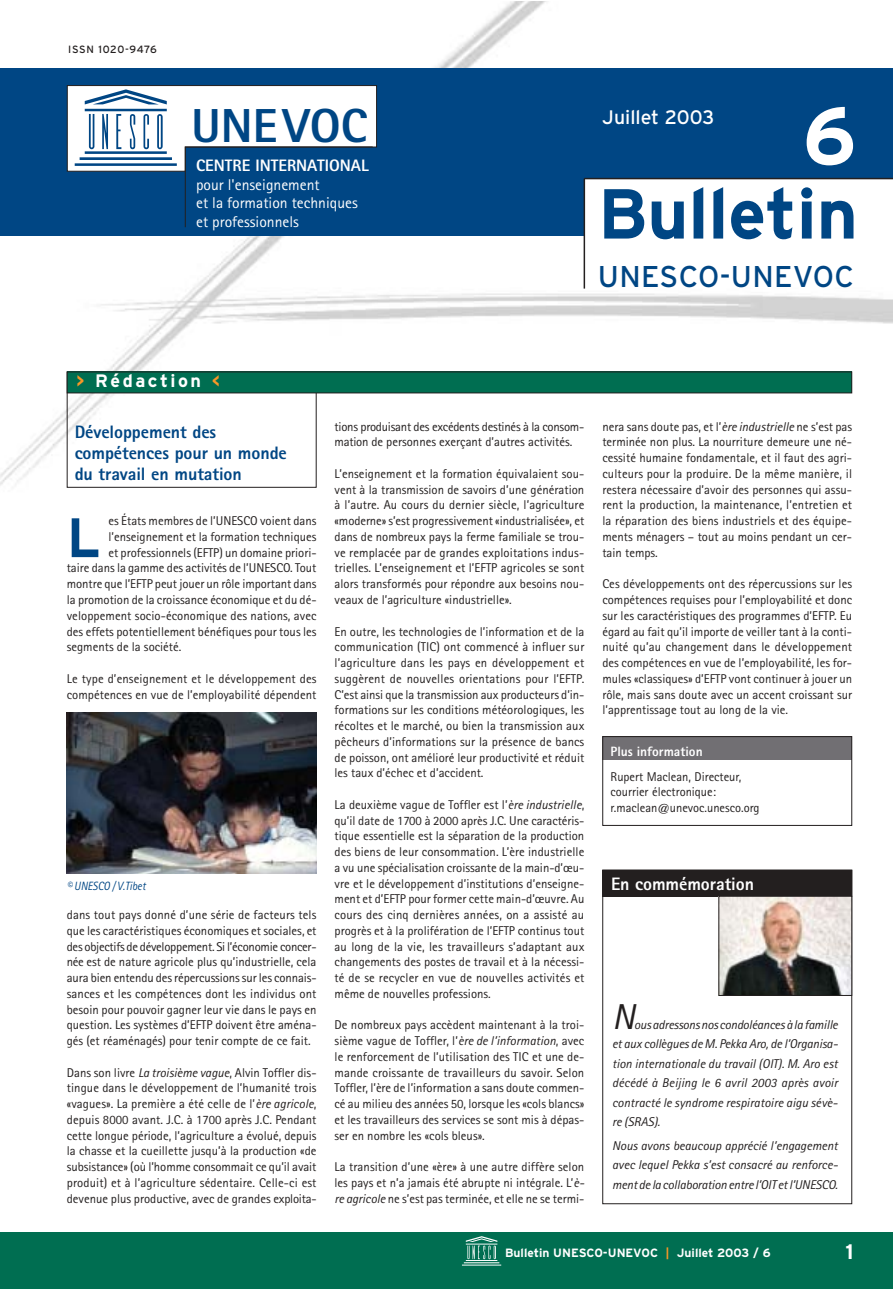
<style>
.page{position:relative;width:893px;height:1289px;background:#fff}
.page>*{position:absolute;margin:0;border:0;box-sizing:border-box;transform-origin:0 0}
.t1{font:700 81px "Interstate";color:#fff}
.t2{font:700 70.5px "Interstate";color:#004684}
.t3{font:700 55.5px "Interstate";color:#004684}
.t4{font:800 47.85px "Rotis Sans Serif";color:#004684}
.t5{font:italic 36px "Rotis Sans Serif";color:#231f1f}
.t6{font:30px "Interstate";letter-spacing:.01em;color:#004684}
.t7{font:700 21px "Interstate";color:#fff}
.t8{font:19.5px "Interstate";color:#fff}
.t9{font:800 18px/21px "Rotis Sans Serif";letter-spacing:-.005em;color:#004684}
.t10{font:800 18px "Rotis Sans Serif";letter-spacing:-.005em;color:#fff}
.t11{font:700 18px "Interstate";letter-spacing:.135em;color:#fff}
.t12{font:800 16.65px "Rotis Sans Serif";color:#fff}
.t13{font:15.6px/18.6px "Rotis Sans Serif";color:#fff}
.t14{font:800 13.5px "Rotis Sans Serif";color:#fff}
.t15{font:12.75px/15.8px "Rotis Sans Serif";color:#231f1f;text-align:justify}
.t16{font:italic 12.75px/19.5px "Rotis Sans Serif";color:#231f1f;text-align:justify}
.t17{font:12.75px/15.8px "Rotis Sans Serif";letter-spacing:-.02em;color:#231f1f}
.t18{font:700 12px "Interstate";color:#fff}
.t19{font:italic 12px "Rotis Sans Serif";color:#004684;scale:.9 1}
.t20{font:10.5px "Interstate";letter-spacing:.05em;color:#231f1f}
.s1{color:#f89727}
.s2{font-style:italic}
</style>
<div class="page">
<div style="left:0;top:1232px;width:892px;height:56px;background:#006e51"></div>
<svg style="left:462px;top:1236px;width:39px;height:29px"></svg>
<img style="left:0;top:2px;width:892px;height:486px">
<div style="left:0;top:68px;width:892px;height:167px;background:#004684"></div>
<svg style="left:67px;top:85px;width:310px;height:143px"></svg>
<div style="left:584px;top:179px;width:308px;height:107px;background:#fff"></div>
<hr style="left:584px;top:178px;width:308px;height:1px;background:#231f1f">
<hr style="left:583px;top:179px;width:2px;height:109px;background:#231f1f">
<div style="left:67px;top:371px;width:249px;height:117px;border:1px solid #231f1f"></div>
<div style="left:67px;top:372px;width:784px;height:21px;background:#006e51"></div>
<div style="left:67px;top:371px;width:785px;height:22px;border:1px solid #231f1f"></div>
<div style="left:602px;top:870px;width:249px;height:26px;background:#231f1f"></div>
<img style="left:67px;top:712px;width:249px;height:161px">
<div style="left:602px;top:736px;width:250px;height:23px;background:#716f73"></div>
<div style="left:602px;top:736px;width:250px;height:89px;border:1px solid #231f1f"></div>
<img style="left:720px;top:898px;width:130px;height:95px">
<div style="left:718px;top:896px;width:134px;height:99px;border:1px solid #231f1f"></div>
<p class="t20" style="left:68px;top:45px;width:90px">ISSN 1020-9476</p>
<h3 class="t8" style="left:602px;top:109px;width:114px">Juillet 2003</h3>
<h1 class="t1" style="left:802px;top:106px;width:55px">6</h1>
<h3 class="t4" style="left:192px;top:108px;width:177px">UNEVOC</h3>
<h3 class="t12" style="left:196px;top:160px;width:174px">CENTRE INTERNATIONAL</h3>
<p class="t13" style="left:196px;top:177px;width:163px">pour l'enseignement<br>et la formation techniques et professionnels</p>
<h2 class="t2" style="left:598px;top:187px;width:261px">Bulletin</h2>
<h3 class="t6" style="left:598px;top:265px;width:258px">UNESCO-UNEVOC</h3>
<h3 class="t11" style="left:76px;top:374px;width:145px"><span class="s1">&gt;</span> Rédaction <span class="s1">&lt;</span></h3>
<h3 class="t9" style="left:75px;top:423px;width:214px">Développement des compétences pour un monde du travail en mutation</h3>
<p class="t15" style="left:108px;top:514px;width:209px">es États membres de l’UNESCO voient dans</p>
<p class="t15" style="left:108px;top:530px;width:209px">l’enseignement et la formation techniques</p>
<p class="t15" style="left:108px;top:546px;width:209px">et professionnels (EFTP) un domaine priori-</p>
<p class="t15" style="left:67px;top:561px;width:251px">taire dans la gamme des activités de l’UNESCO. Tout</p>
<p class="t15" style="left:67px;top:577px;width:251px">montre que l’EFTP peut jouer un rôle important dans</p>
<p class="t15" style="left:67px;top:593px;width:251px">la promotion de la croissance économique et du dé-</p>
<p class="t15" style="left:67px;top:609px;width:251px">veloppement socio-économique des nations, avec</p>
<p class="t15" style="left:67px;top:624px;width:251px">des effets potentiellement bénéfiques pour tous les</p>
<p class="t15" style="left:67px;top:640px;width:116px">segments de la société.</p>
<p class="t15" style="left:67px;top:672px;width:251px">Le type d’enseignement et le développement des compétences en vue de l’employabilité dépendent</p>
<h3 class="t3" style="left:67px;top:517px;width:35px">L</h3>
<p class="t19" style="left:67px;top:882px;width:89px">© UNESCO / V.Tibet</p>
<p class="t15" style="left:67px;top:908px;width:251px">dans tout pays donné d’une série de facteurs tels que les caractéristiques économiques et sociales, et des objectifs de développement. Si l’économie concer&shy;née est de nature agricole plus qu’industrielle, cela aura bien entendu des répercussions sur les connais&shy;sances et les compétences dont les individus ont besoin pour pouvoir gagner leur vie dans le pays en question. Les systèmes d’EFTP doivent être aména&shy;gés (et réaménagés) pour tenir compte de ce fait.</p>
<p class="t15" style="left:67px;top:1065px;width:251px">Dans son livre <span class="s2">La troisième vague</span>, Alvin Toffler dis&shy;tingue dans le développement de l’humanité trois «vagues». La première a été celle de l’<span class="s2">ère agricole</span>, depuis 8000 avant. J.C. à 1700 après J.C. Pendant cette longue période, l’agriculture a évolué, depuis la chasse et la cueillette jusqu’à la production «de subsistance» (où l’homme consommait ce qu’il avait produit) et à l’agriculture sédentaire. Celle-ci est devenue plus productive, avec de grandes exploita-</p>
<p class="t17" style="left:334px;top:420px;width:251px">tions produisant des excédents destinés à la consom&shy;mation de personnes exerçant d’autres activités.</p>
<p class="t15" style="left:334px;top:467px;width:251px">L’enseignement et la formation équivalaient sou&shy;vent à la transmission de savoirs d’une génération à l’autre. Au cours du dernier siècle, l’agriculture «moderne» s’est progressivement «industrialisée», et dans de nombreux pays la ferme familiale se trou&shy;ve remplacée par de grandes exploitations indus&shy;trielles. L’enseignement et l’EFTP agricoles se sont alors transformés pour répondre aux besoins nou&shy;veaux de l’agriculture «industrielle».</p>
<p class="t15" style="left:334px;top:624px;width:251px">En outre, les technologies de l’information et de la communication (TIC) ont commencé à influer sur l’agriculture dans les pays en développement et suggèrent de nouvelles orientations pour l’EFTP.<br>C’est ainsi que la transmission aux producteurs d’in&shy;formations sur les conditions météorologiques, les récoltes et le marché, ou bien la transmission aux pêcheurs d’informations sur la présence de bancs de poisson, ont amélioré leur productivité et réduit les taux d’échec et d’accident.</p>
<p class="t15" style="left:334px;top:798px;width:251px">La deuxième vague de Toffler est l’<span class="s2">ère industrielle</span>, qu’il date de 1700 à 2000 après J.C. Une caractéris&shy;tique essentielle est la séparation de la production des biens de leur consommation. L’ère industrielle a vu une spécialisation croissante de la main-d’œu&shy;vre et le développement d’institutions d’enseigne&shy;ment et d’EFTP pour former cette main-d’œuvre. Au cours des cinq dernières années, on a assisté au progrès et à la prolifération de l’EFTP continus tout au long de la vie, les travailleurs s’adaptant aux changements des postes de travail et à la nécessi&shy;té de se recycler en vue de nouvelles activités et même de nouvelles professions.</p>
<p class="t15" style="left:334px;top:1018px;width:251px">De nombreux pays accèdent maintenant à la troi&shy;sième vague de Toffler, l’<span class="s2">ère de l’information</span>, avec le renforcement de l’utilisation des TIC et une de&shy;mande croissante de travailleurs du savoir. Selon Toffler, l’ère de l’information a sans doute commen&shy;cé au milieu des années 50, lorsque les «cols blancs» et les travailleurs des services se sont mis à dépas&shy;ser en nombre les «cols bleus».</p>
<p class="t15" style="left:334px;top:1160px;width:251px">La transition d’une «ère» à une autre diffère selon les pays et n’a jamais été abrupte ni intégrale. L’<span class="s2">è&shy;re agricole</span> ne s’est pas terminée, et elle ne se termi-</p>
<p class="t15" style="left:602px;top:420px;width:251px">nera sans doute pas, et l’<span class="s2">ère industrielle</span> ne s’est pas terminée non plus. La nourriture demeure une né&shy;cessité humaine fondamentale, et il faut des agri&shy;culteurs pour la produire. De la même manière, il restera nécessaire d’avoir des personnes qui assu&shy;rent la production, la maintenance, l’entretien et la réparation des biens industriels et des équipe&shy;ments ménagers – tout au moins pendant un cer&shy;tain temps.</p>
<p class="t15" style="left:602px;top:577px;width:251px">Ces développements ont des répercussions sur les compétences requises pour l’employabilité et donc sur les caractéristiques des programmes d’EFTP. Eu égard au fait qu’il importe de veiller tant à la conti&shy;nuité qu’au changement dans le développement des compétences en vue de l’employabilité, les for&shy;mules «classiques» d’EFTP vont continuer à jouer un rôle, mais sans doute avec un accent croissant sur l’apprentissage tout au long de la vie.</p>
<p class="t14" style="left:610px;top:747px;width:94px">Plus information</p>
<p class="t15" style="left:610px;top:769px;width:150px;text-align:left">Rupert Maclean, Directeur, courrier électronique: r.maclean@unevoc.unesco.org</p>
<h3 class="t10" style="left:611px;top:877px;width:144px">En commémoration</h3>
<h3 class="t5" style="left:612px;top:1003px;width:24px">N</h3>
<p class="t16" style="left:612px;top:1015px;width:227px;text-indent:22px">ous adressons nos condoléances à la famille et aux collègues de M. Pekka Aro, de l’Organisa&shy;tion internationale du travail (OIT). M. Aro est décédé à Beijing le 6 avril 2003 après avoir contracté le syndrome respiratoire aigu sévè&shy;re (SRAS).</p>
<p class="t16" style="left:612px;top:1137px;width:227px">Nous avons beaucoup apprécié l’engagement avec lequel Pekka s’est consacré au renforce&shy;ment de la collaboration entre l’OIT et l’UNESCO.</p>
<p class="t18" style="left:505px;top:1247px;width:267px">Bulletin UNESCO-UNEVOC <span class="s1">|</span> Juillet 2003 / 6</p>
<h3 class="t7" style="left:845px;top:1243px;width:10px">1</h3>
</div>
